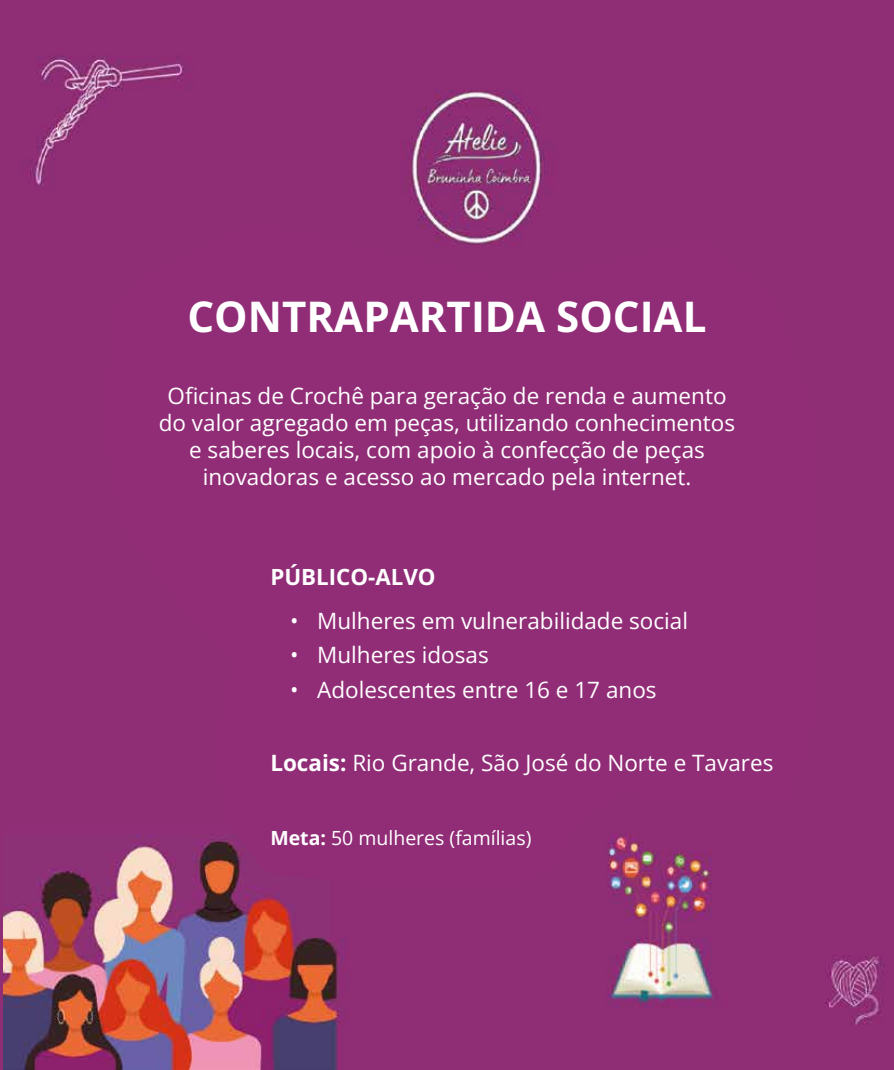
<style>
.page{position:relative;width:894px;height:1070px;background:#8f2d75}
.page>*{position:absolute;margin:0;border:0;box-sizing:border-box;transform-origin:0 0}
.t1{font:42.15px "Open Sans";color:#fff}
.t2{font:22.5px/27px "Open Sans";color:#fff;text-align:center}
.t3{font:22.35px "Open Sans";color:#fff}
.t4{font:19.5px "Open Sans";color:#fff}
</style>
<div class="page">
<img style="left:3px;top:55px;width:881px;height:1014px">
<svg style="left:102px;top:220px;width:712px;height:670px"></svg>
<h1 class="t1" style="left:188px;top:288px;width:520px">CONTRAPARTIDA SOCIAL</h1>
<p class="t2" style="left:159px;top:381px;width:578px">Oficinas de Crochê para geração de renda e aumento do valor agregado em peças, utilizando conhecimentos e saberes locais, com apoio à confecção de peças inovadoras e acesso ao mercado pela internet.</p>
<p class="t3" style="left:270px;top:562px;width:167px">PÚBLICO-ALVO</p>
<p class="t2" style="left:290px;top:606px;width:399px">• Mulheres em vulnerabilidade social</p>
<p class="t2" style="left:290px;top:641px;width:200px">• Mulheres idosas</p>
<p class="t2" style="left:290px;top:675px;width:368px">• Adolescentes entre 16 e 17 anos</p>
<p class="t2" style="left:270px;top:749px;width:505px">Locais: Rio Grande, São José do Norte e Tavares</p>
<p class="t4" style="left:270px;top:825px;width:263px">Meta: 50 mulheres (famílias)</p>
</div>
